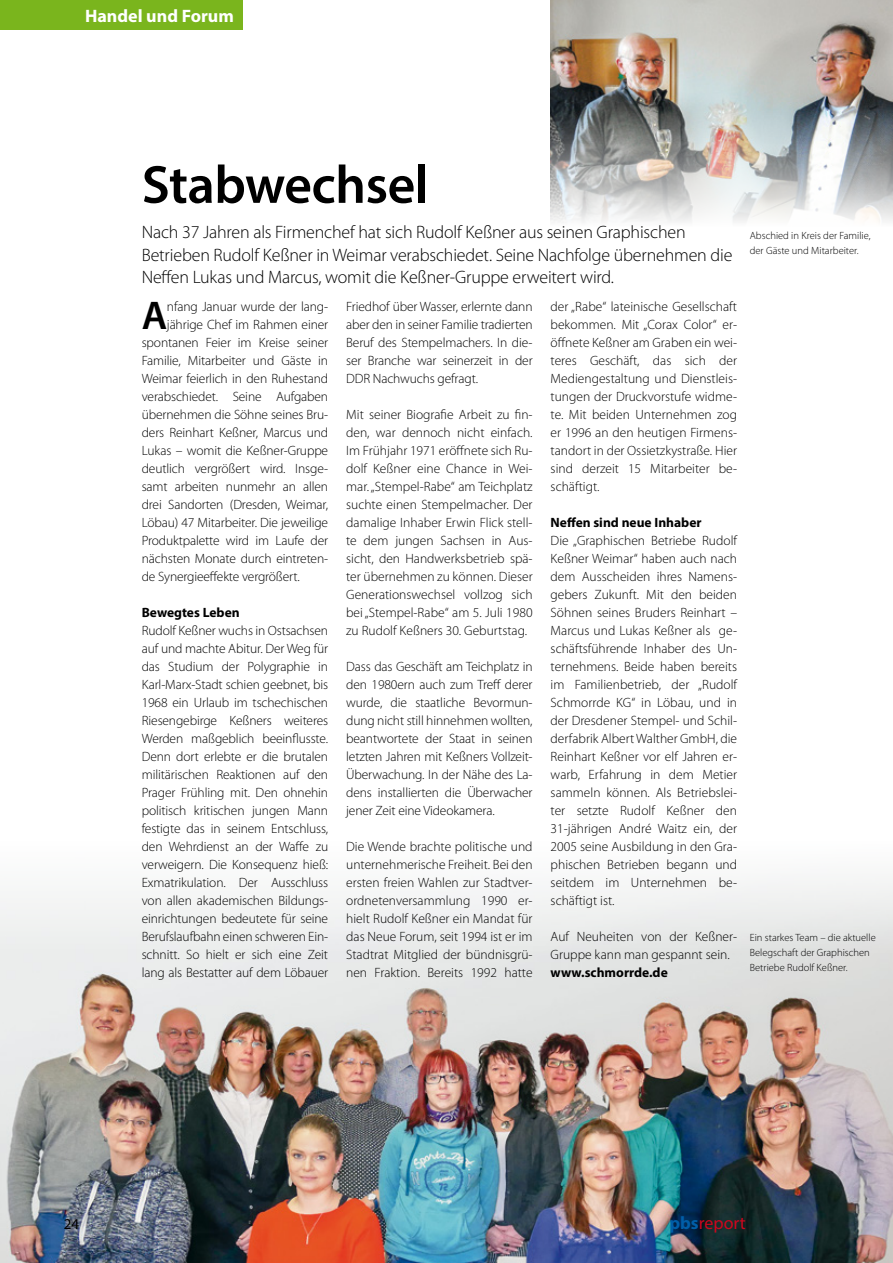
<style>
.page{position:relative;width:893px;height:1263px;background:#fff}
.page>*{position:absolute;margin:0;border:0;box-sizing:border-box;transform-origin:0 0}
.t1{font:600 54px "Myriad Pro";letter-spacing:-.01em;color:#000}
.t2{font:600 40.2px "Myriad Pro";color:#000}
.t3{font:300 18px/22.5px "Myriad Pro";letter-spacing:-.01em;color:#000}
.t4{font:700 18px "Myriad Pro";color:#fff}
.t5{font:18px "Myriad Pro";color:#cd071e}
.t6{font:15px "Myriad Pro";color:#000}
.t7{font:300 13.5px/18px "Myriad Pro";letter-spacing:-.01em;color:#000;text-align:justify}
.t8{font:700 13.5px "Myriad Pro";color:#000}
.t9{font:300 10.5px/15px "Myriad Pro";color:#000}
.s1{font-weight:700;color:#005ea8}
</style>
<div class="page">
<img style="left:0;top:880px;width:893px;height:383px">
<div style="left:0;top:0;width:242px;height:30px;background:#7ab51d"></div>
<img style="left:550px;top:0;width:343px;height:223px">
<h3 class="t4" style="left:85px;top:4px;width:150px">Handel und Forum</h3>
<h3 class="t4" style="left:165px;top:4px;width:70px">PBSzene</h3>
<h3 class="t4" style="left:161px;top:4px;width:23px">PB</h3>
<h1 class="t1" style="left:142px;top:150px;width:288px">Stabwechsel</h1>
<h3 class="t3" style="left:142px;top:221px;width:592px">Nach 37 Jahren als Firmenchef hat sich Rudolf Keßner aus seinen Graphischen<br>Betrieben Rudolf Keßner in Weimar verabschiedet. Seine Nachfolge übernehmen die<br>Neffen Lukas und Marcus, womit die Keßner-Gruppe erweitert wird.</h3>
<h2 class="t2" style="left:142px;top:290px;width:27px">A</h2>
<p class="t7" style="left:167px;top:297px;width:163px">nfang Januar wurde der lang-</p>
<p class="t7" style="left:551px;top:297px;width:188px">der „Rabe“ lateinische Gesellschaft bekommen. Mit „Corax Color“ er&shy;öffnete Keßner am Graben ein wei&shy;teres Geschäft, das sich der Mediengestaltung und Dienstleis&shy;tungen der Druckvorstufe widme&shy;te. Mit beiden Unternehmen zog er 1996 an den heutigen Firmens&shy;tandort in der Ossietzkystraße. Hier sind derzeit 15 Mitarbeiter be&shy;schäftigt.</p>
<p class="t8" style="left:551px;top:513px;width:153px">Neffen sind neue Inhaber</p>
<p class="t7" style="left:551px;top:531px;width:188px">Die „Graphischen Betriebe Rudolf Keßner Weimar“ haben auch nach dem Ausscheiden ihres Namens&shy;gebers Zukunft. Mit den beiden Söhnen seines Bruders Reinhart – Marcus und Lukas Keßner als ge&shy;schäftsführende Inhaber des Un&shy;ternehmens. Beide haben bereits im Familienbetrieb, der „Rudolf Schmorrde KG“ in Löbau, und in der Dresdener Stempel- und Schil&shy;derfabrik Albert Walther GmbH, die Reinhart Keßner vor elf Jahren er&shy;warb, Erfahrung in dem Metier sammeln können. Als Betriebslei&shy;ter setzte Rudolf Keßner den 31-jährigen André Waitz ein, der 2005 seine Ausbildung in den Gra&shy;phischen Betrieben begann und seitdem im Unternehmen be&shy;schäftigt ist.</p>
<p class="t7" style="left:551px;top:927px;width:188px">Auf Neuheiten von der Keßner-<br>Gruppe kann man gespannt sein.</p>
<p class="t8" style="left:551px;top:963px;width:119px">www.schmorrde.de</p>
<p class="t7" style="left:346px;top:297px;width:188px">Friedhof über Wasser, erlernte dann aber den in seiner Familie tradierten Beruf des Stempelmachers. In die&shy;ser Branche war seinerzeit in der DDR Nachwuchs gefragt.</p>
<p class="t7" style="left:346px;top:405px;width:188px">Mit seiner Biografie Arbeit zu fin&shy;den, war dennoch nicht einfach.<br>Im Frühjahr 1971 eröffnete sich Ru&shy;dolf Keßner eine Chance in Wei&shy;mar. „Stempel-Rabe“ am Teichplatz suchte einen Stempelmacher. Der damalige Inhaber Erwin Flick stell&shy;te dem jungen Sachsen in Aus&shy;sicht, den Handwerksbetrieb spä&shy;ter übernehmen zu können. Dieser Generationswechsel vollzog sich bei „Stempel-Rabe“ am 5. Juli 1980 zu Rudolf Keßners 30. Geburtstag.</p>
<p class="t7" style="left:346px;top:657px;width:188px">Dass das Geschäft am Teichplatz in den 1980ern auch zum Treff derer wurde, die staatliche Bevormun&shy;dung nicht still hinnehmen wollten, beantwortete der Staat in seinen letzten Jahren mit Keßners Vollzeit-Überwachung. In der Nähe des La&shy;dens installierten die Überwacher jener Zeit eine Videokamera.</p>
<p class="t7" style="left:346px;top:837px;width:188px">Die Wende brachte politische und unternehmerische Freiheit. Bei den ersten freien Wahlen zur Stadtver&shy;ordnetenversammlung 1990 er&shy;hielt Rudolf Keßner ein Mandat für das Neue Forum, seit 1994 ist er im Stadtrat Mitglied der bündnisgrü&shy;nen Fraktion. Bereits 1992 hatte</p>
<p class="t7" style="left:167px;top:315px;width:163px">jährige Chef im Rahmen einer</p>
<p class="t7" style="left:142px;top:333px;width:188px">spontanen Feier im Kreise seiner</p>
<p class="t7" style="left:142px;top:351px;width:188px">Familie, Mitarbeiter und Gäste in</p>
<p class="t7" style="left:142px;top:369px;width:188px">Weimar feierlich in den Ruhestand</p>
<p class="t7" style="left:142px;top:387px;width:188px">verabschiedet. Seine Aufgaben</p>
<p class="t7" style="left:142px;top:405px;width:188px">übernehmen die Söhne seines Bru-</p>
<p class="t7" style="left:142px;top:423px;width:188px">ders Reinhart Keßner, Marcus und</p>
<p class="t7" style="left:142px;top:441px;width:188px">Lukas – womit die Keßner-Gruppe</p>
<p class="t7" style="left:142px;top:459px;width:188px">deutlich vergrößert wird. Insge-</p>
<p class="t7" style="left:142px;top:477px;width:188px">samt arbeiten nunmehr an allen</p>
<p class="t7" style="left:142px;top:495px;width:188px">drei Sandorten (Dresden, Weimar,</p>
<p class="t7" style="left:142px;top:513px;width:188px">Löbau) 47 Mitarbeiter. Die jeweilige</p>
<p class="t7" style="left:142px;top:531px;width:188px">Produktpalette wird im Laufe der</p>
<p class="t7" style="left:142px;top:549px;width:188px">nächsten Monate durch eintreten-</p>
<p class="t7" style="left:142px;top:567px;width:160px">de Synergieeffekte vergrößert.</p>
<p class="t8" style="left:142px;top:603px;width:100px">Bewegtes Leben</p>
<p class="t7" style="left:142px;top:621px;width:188px">Rudolf Keßner wuchs in Ostsachsen auf und machte Abitur. Der Weg für das Studium der Polygraphie in Karl-Marx-Stadt schien geebnet, bis 1968 ein Urlaub im tschechischen Riesengebirge Keßners weiteres Werden maßgeblich beeinflusste.<br>Denn dort erlebte er die brutalen militärischen Reaktionen auf den Prager Frühling mit. Den ohnehin politisch kritischen jungen Mann festigte das in seinem Entschluss, den Wehrdienst an der Waffe zu verweigern. Die Konsequenz hieß:<br>Exmatrikulation. Der Ausschluss von allen akademischen Bildungs&shy;einrichtungen bedeutete für seine Berufslaufbahn einen schweren Ein&shy;schnitt. So hielt er sich eine Zeit lang als Bestatter auf dem Löbauer</p>
<p class="t9" style="left:750px;top:228px;width:122px">Abschied in Kreis der Familie, der Gäste und Mitarbeiter.</p>
<p class="t9" style="left:750px;top:930px;width:128px">Ein starkes Team – die aktuelle<br>Belegschaft der Graphischen<br>Betriebe Rudolf Keßner.</p>
<p class="t6" style="left:64px;top:1215px;width:17px">24</p>
<h3 class="t5" style="left:669px;top:1212px;width:78px"><span class="s1">pbs</span>report</h3>
</div>
